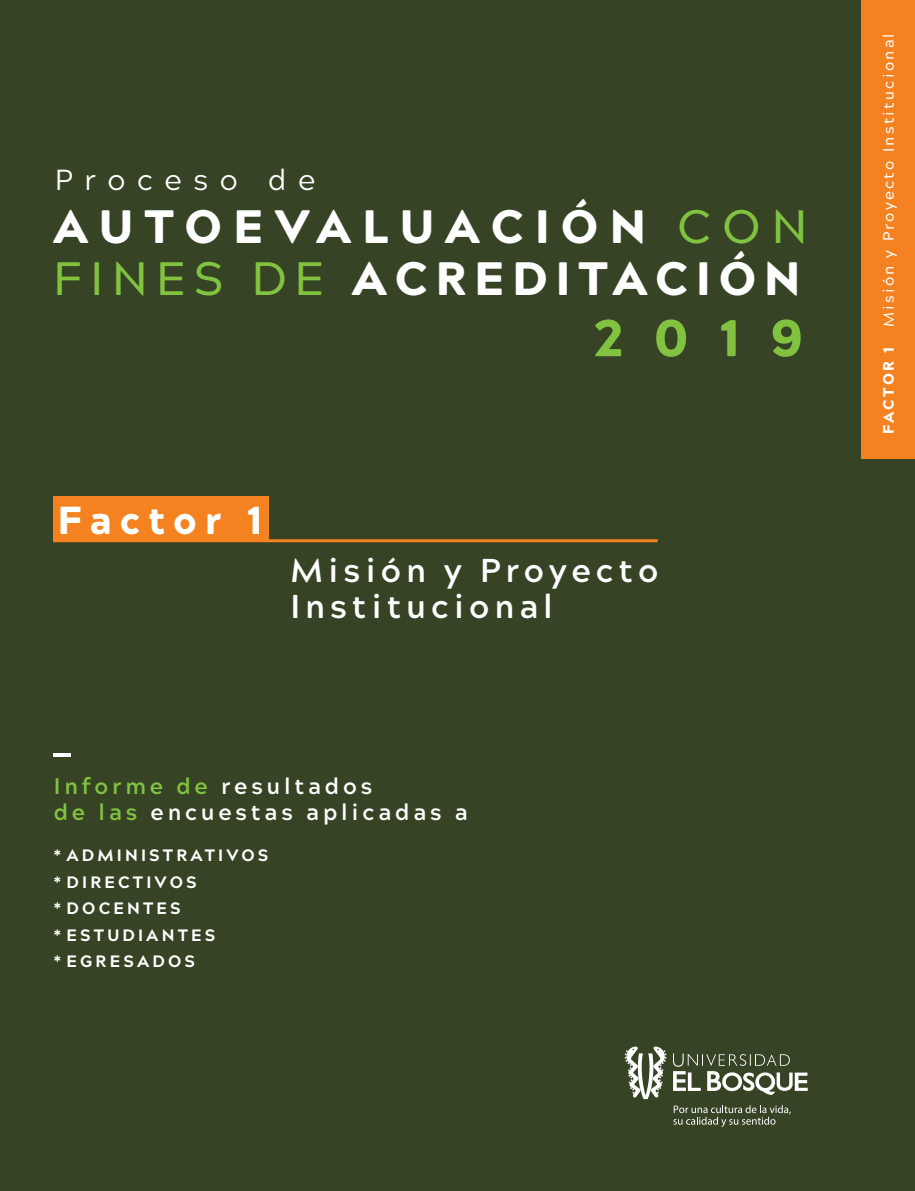
<style>
.page{position:relative;width:915px;height:1191px;background:#fff}
.page>*{position:absolute;margin:0;border:0;box-sizing:border-box;transform-origin:0 0}
.t1{font:900 51.6px "Acherus Grotesque";color:#81c340}
.t2{font:900 46.8px/51.6px "Acherus Grotesque";letter-spacing:.2em;color:#fff}
.t3{font:900 39px "Acherus Grotesque";letter-spacing:.2em;color:#fff}
.t4{font:700 33px/36px "Acherus Grotesque";letter-spacing:.15em;color:#fff}
.t5{font:28.95px "Acherus Grotesque";letter-spacing:.4em;color:#fff}
.t6{font:700 22.5px/25.5px "Acherus Grotesque";letter-spacing:.17em;color:#fff}
.t7{font:800 16.5px "Acherus Grotesque";letter-spacing:.19em;color:#fff}
.t8{font:500 15px "Acherus Grotesque";letter-spacing:.15em;color:#fff}
.t9{font:900 15px "Acherus Grotesque";letter-spacing:.13em;color:#fff}
.s1{font-weight:500;color:#81c340}
.s2{color:#81c340}
</style>
<div class="page">
<div style="left:0;top:0;width:914px;height:1191px;background:#374325"></div>
<div style="left:861px;top:0;width:53px;height:458px;background:#f58220"></div>
<svg style="left:624px;top:1046px;width:42px;height:53px"></svg>
<svg style="left:673px;top:1053px;width:134px;height:41px"></svg>
<svg style="left:673px;top:1105px;width:117px;height:22px"></svg>
<hr style="left:54px;top:753px;width:17px;height:4px;background:#fff">
<div style="left:53px;top:496px;width:215px;height:46px;background:#f58220"></div>
<hr style="left:53px;top:539px;width:604px;height:3px;background:#f58220">
<p class="t5" style="left:55px;top:155px;width:262px">Proceso de</p>
<p class="t2" style="left:53px;top:199px;width:755px">AUTOEVALUACIÓN <span class="s1">CON<br>FINES DE</span> ACREDITACIÓN</p>
<p class="t1" style="left:594px;top:293px;width:210px">2019</p>
<p class="t3" style="left:58px;top:486px;width:206px">Factor 1</p>
<p class="t4" style="left:290px;top:551px;width:369px">Misión y Proyecto<br>Institucional</p>
<p class="t6" style="left:54px;top:772px;width:415px"><span class="s2">Informe de</span> resultados<br><span class="s2">de las</span> encuestas aplicadas a</p>
<p class="t7" style="left:54px;top:841px;width:216px">* ADMINISTRATIVOS</p>
<p class="t7" style="left:54px;top:868px;width:144px">* DIRECTIVOS</p>
<p class="t7" style="left:54px;top:894px;width:128px">* DOCENTES</p>
<p class="t7" style="left:54px;top:921px;width:163px">* ESTUDIANTES</p>
<p class="t7" style="left:54px;top:947px;width:143px">* EGRESADOS</p>
<p class="t8" style="left:875px;top:327px;width:295px;rotate:-90deg">Misión y Proyecto Institucional</p>
<p class="t9" style="left:875px;top:433px;width:87px;rotate:-90deg">FACTOR 1</p>
</div>
